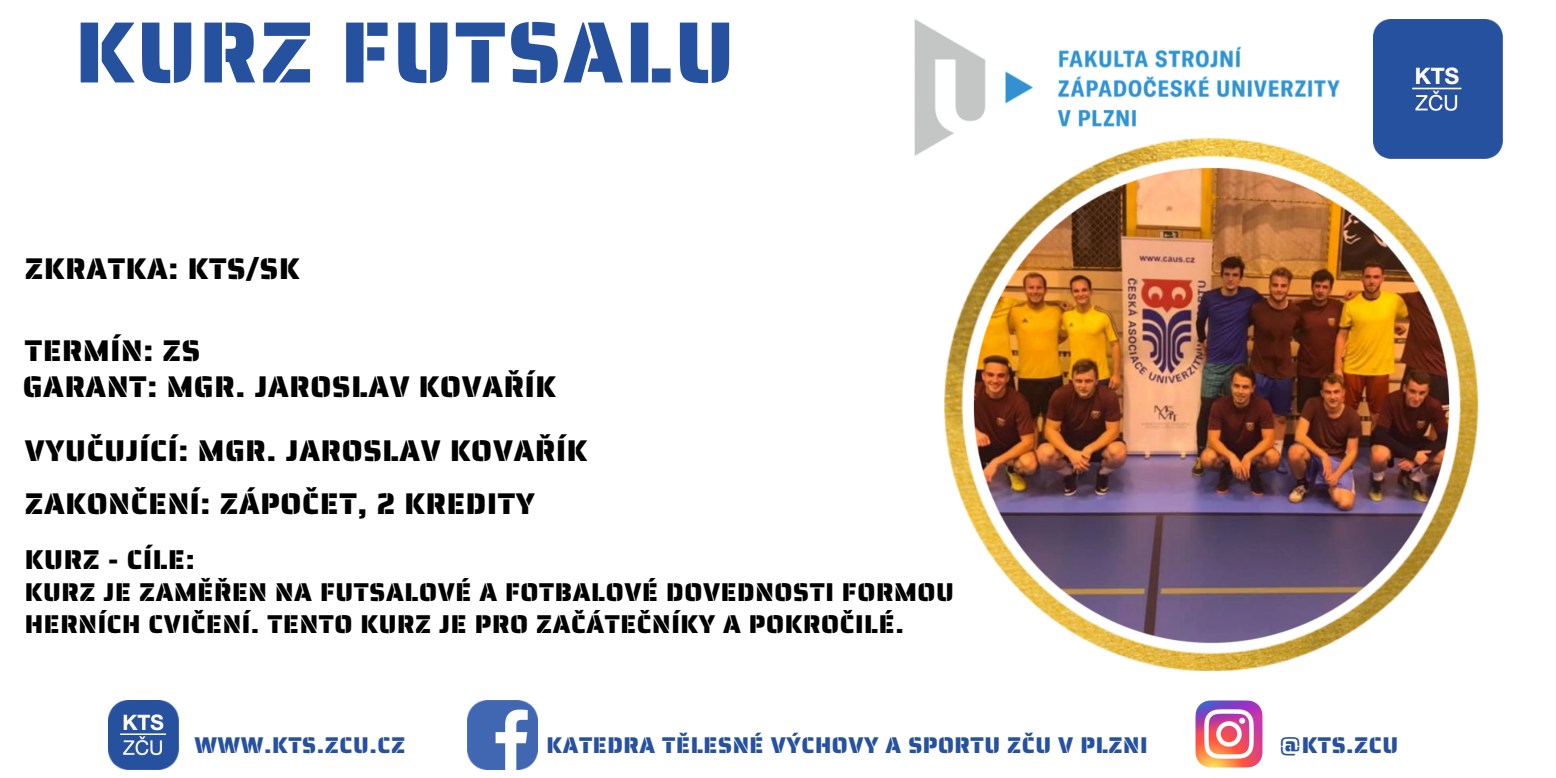
<style>
.page{position:relative;width:1556px;height:778px;background:#fff}
.page>*{position:absolute;margin:0;border:0;box-sizing:border-box;transform-origin:0 0}
.t1{font:87px "Saira Stencil One";letter-spacing:.025em;color:#26519f}
.t2{font:30px "Saira Stencil One";letter-spacing:.025em;color:#000}
.t3{font:27.3px "Saira Stencil One";letter-spacing:.025em;color:#000}
.t4{font:25.8px/32.2px "Saira Stencil One";letter-spacing:.025em;color:#000}
.t5{font:22.8px "Saira Stencil One";letter-spacing:.025em;color:#26519f}
</style>
<div class="page">
<img style="left:108px;top:700px;width:71px;height:69px">
<img style="left:467px;top:700px;width:70px;height:69px">
<img style="left:1195px;top:700px;width:67px;height:67px">
<img style="left:914px;top:20px;width:426px;height:136px">
<img style="left:1373px;top:20px;width:129px;height:138px">
<img style="left:944px;top:139px;width:533px;height:532px">
<p class="t1" style="left:75px;top:-16px;width:661px">KURZ FUTSALU</p>
<p class="t2" style="left:25px;top:245px;width:276px">ZKRATKA: KTS/SK</p>
<p class="t2" style="left:25px;top:327px;width:177px">TERMÍN: ZS</p>
<p class="t2" style="left:23px;top:363px;width:535px">GARANT: MGR. JAROSLAV KOVAŘÍK</p>
<p class="t2" style="left:25px;top:426px;width:564px">VYUČUJÍCÍ: MGR. JAROSLAV KOVAŘÍK</p>
<p class="t2" style="left:25px;top:479px;width:511px">ZAKONČENÍ: ZÁPOČET, 2 KREDITY</p>
<p class="t3" style="left:25px;top:537px;width:171px">KURZ - CÍLE:</p>
<p class="t4" style="left:25px;top:576px;width:930px">KURZ JE ZAMĚŘEN NA FUTSALOVÉ A FOTBALOVÉ DOVEDNOSTI FORMOU<br>HERNÍCH CVIČENÍ. TENTO KURZ JE PRO ZAČÁTEČNÍKY A POKROČILÉ.</p>
<p class="t5" style="left:194px;top:726px;width:212px">WWW.KTS.ZCU.CZ</p>
<p class="t5" style="left:546px;top:726px;width:602px">KATEDRA TĚLESNÉ VÝCHOVY A SPORTU ZČU V PLZNI</p>
<p class="t5" style="left:1279px;top:726px;width:120px">@KTS.ZCU</p>
</div>
